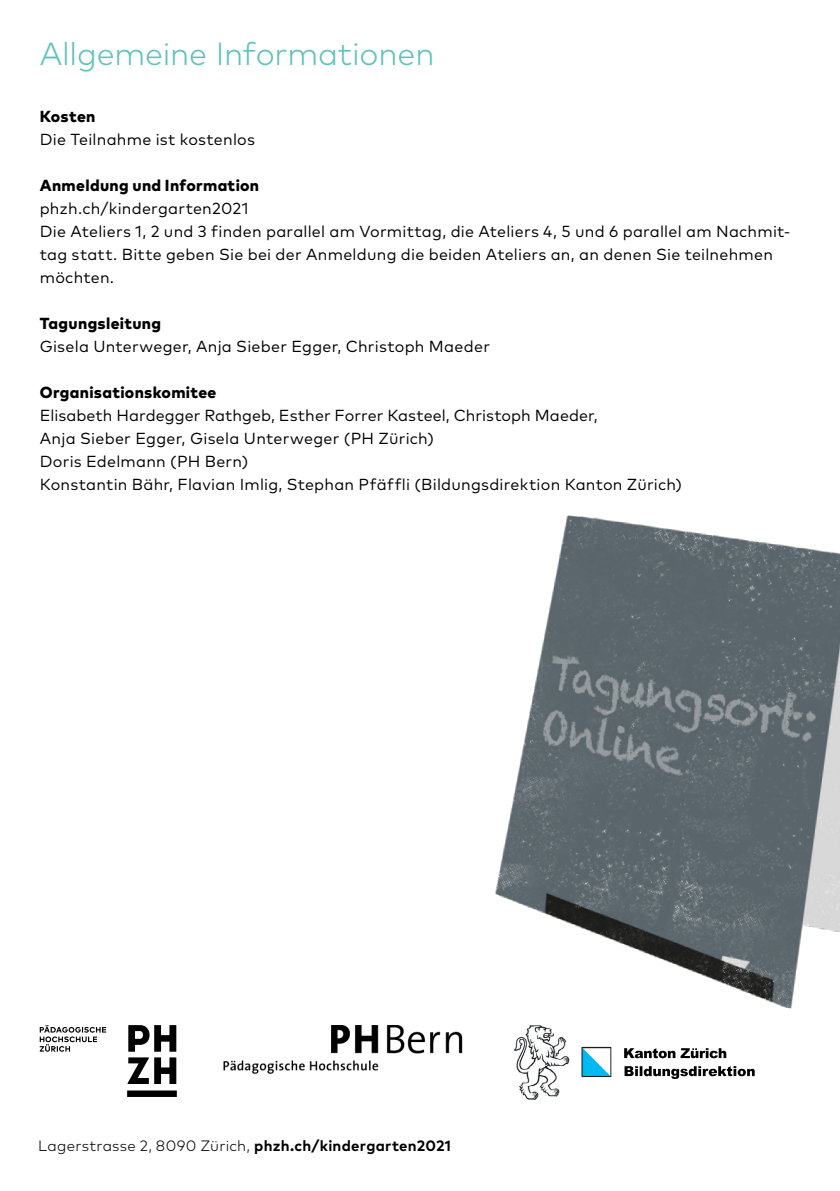
<style>
.page{position:relative;width:840px;height:1191px;background:#fff}
.page>*{position:absolute;margin:0;border:0;box-sizing:border-box;transform-origin:0 0}
.t1{font:300 32px "Mark OT";letter-spacing:-.005em;color:#5ec3ba}
.t2{font:16px/23px "Mark OT";letter-spacing:.015em;color:#000}
.t3{font:800 16px "Mark OT";letter-spacing:.02em;color:#000}
.t4{font:300 15px "Mark OT";letter-spacing:.015em;color:#000}
.s1{font-weight:700}
</style>
<div class="page">
<svg style="left:127px;top:1025px;width:50px;height:72px"></svg>
<svg style="left:40px;top:1025px;width:66px;height:26px"></svg>
<img style="left:513px;top:1025px;width:241px;height:75px">
<img style="left:624px;top:1066px;width:130px;height:10px">
<img style="left:623px;top:1048px;width:102px;height:10px">
<img style="left:223px;top:1025px;width:239px;height:49px">
<img style="left:495px;top:515px;width:344px;height:494px">
<h1 class="t1" style="left:40px;top:34px;width:396px">Allgemeine Informationen</h1>
<p class="t3" style="left:40px;top:106px;width:57px">Kosten</p>
<p class="t2" style="left:40px;top:128px;width:217px">Die Teilnahme ist kostenlos</p>
<p class="t3" style="left:40px;top:175px;width:221px">Anmeldung und Information</p>
<p class="t2" style="left:40px;top:197px;width:751px">phzh.ch/kindergarten2021<br>Die Ateliers 1, 2 und 3 finden parallel am Vormittag, die Ateliers 4, 5 und 6 parallel am Nachmit&shy;tag statt. Bitte geben Sie bei der Anmeldung die beiden Ateliers an, an denen Sie teilnehmen möchten.</p>
<p class="t3" style="left:40px;top:313px;width:123px">Tagungsleitung</p>
<p class="t2" style="left:40px;top:335px;width:451px">Gisela Unterweger, Anja Sieber Egger, Christoph Maeder</p>
<p class="t3" style="left:40px;top:382px;width:178px">Organisationskomitee</p>
<p class="t2" style="left:40px;top:404px;width:643px">Elisabeth Hardegger Rathgeb, Esther Forrer Kasteel, Christoph Maeder,<br>Anja Sieber Egger, Gisela Unterweger (PH Zürich)<br>Doris Edelmann (PH Bern)<br>Konstantin Bähr, Flavian Imlig, Stephan Pfäffli (Bildungsdirektion Kanton Zürich)</p>
<p class="t4" style="left:38px;top:1137px;width:414px">Lagerstrasse 2, 8090 Zürich, <span class="s1">phzh.ch/kindergarten2021</span></p>
</div>
